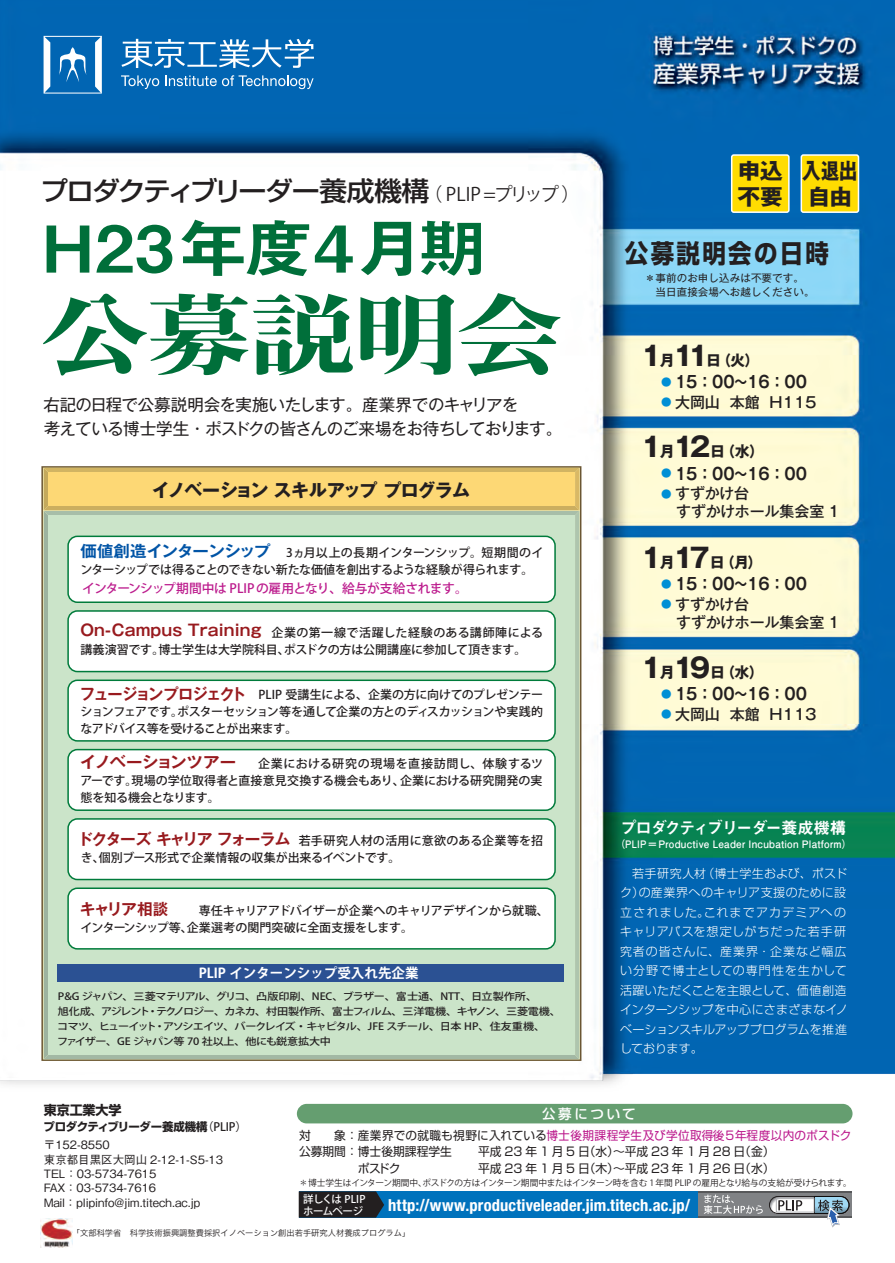
<style>
.page{position:relative;width:895px;height:1263px;background:#fff}
.page>*{position:absolute;margin:0;border:0;box-sizing:border-box;transform-origin:0 0}
.t1{font:89.1px "Midashi Min Pro MA31";letter-spacing:-.03em;color:#006f3a;scale:1.2 1}
.t2{font:64.5px "Midashi Go Pro MB31";color:#006f3a;scale:1.1 1}
.t3{font:500 26.7px "Shin Go Pro";letter-spacing:-.075em;color:#231f20;scale:1.05 1}
.t4{font:700 25.5px "Shin Go Pro";letter-spacing:.1em;color:#231f20;scale:.92 1}
.t5{font:700 21.75px/25.5px "Gothic MB101 Pro";color:#231f20;scale:.83 1}
.t6{font:700 21.75px/25.5px "Gothic MB101 Pro";color:#231f20;scale:1.04 1}
.t7{font:700 18px "Gothic MB101 Pro";letter-spacing:-.035em;color:#231f20}
.t8{font:16.5px/23.7px "Gothic MB101 Pro";letter-spacing:-.045em;color:#231f20}
.t9{font:700 16.5px "Gothic MB101 Pro De";letter-spacing:-.005em;color:#231f20;scale:.9 1}
.t10{font:700 condensed 16.5px "Helvetica Neue";letter-spacing:.01em;color:#fff}
.t11{font:16.5px "Midashi Go Pro MB31";letter-spacing:-.105em;color:#fff}
.t12{font:700 15.6px "Gothic MB101 Pro De";letter-spacing:.01em;color:#981a1e}
.t13{font:700 15.6px "Gothic MB101 Pro De";letter-spacing:-.05em;color:#0154a6;scale:1.05 1}
.t14{font:700 15.6px "Gothic MB101 Pro De";letter-spacing:-.04em;color:#981a1e;scale:1.05 1}
.t15{font:500 15px/18px "Gothic MB101 Pro";letter-spacing:-.005em;color:#231f20}
.t16{font:700 15px "Gothic MB101 Pro";color:#231f20}
.t17{font:700 13.5px "Koz Go Pro";color:#fff}
.t18{font:500 13.5px "Shin Go Pro";letter-spacing:.2em;color:#fff}
.t19{font:700 13.05px "Shin Go Pro";letter-spacing:-.01em;color:#231f20}
.t20{font:500 12.75px "Koz Go Pro";letter-spacing:-.035em;color:#bc1b8d}
.t21{font:500 12px/17.1px "Koz Go Pro";letter-spacing:-.01em;color:#231f20}
.t22{font:300 12px/19.5px "Shin Go Pro";letter-spacing:.035em;color:#fff}
.t23{font:12px/16.5px "Shin Go Pro";color:#231f20}
.t24{font:500 11.55px/14.4px "Gothic BBB Pro";color:#231f20}
.t25{font:700 11.55px "Shin Go Pro";letter-spacing:-.03em;color:#231f20}
.t26{font:10.5px/13.5px "Gothic MB101 Pro";letter-spacing:.01em;color:#231f20}
.t27{font:500 10.5px/12px "Koz Go Pro";letter-spacing:-.065em;color:#fff}
.t28{font:700 10.35px "Futo Go B101 Pro";letter-spacing:.025em;color:#fff}
.t29{font:500 10.05px/15px "Koz Go Pro";letter-spacing:-.055em;color:#231f20;scale:1.11 1}
.t30{font:8.7px "Koz Go Pro";letter-spacing:-.02em;color:#231f20}
.t31{font:8.25px "Hira Kaku Pro W3";color:#231f20}
.s1{font-family:"Koz Go Pro";font-weight:400;font-size:18.45px}
.s2{font-family:"Gothic MB101 Pro De";font-weight:700;font-size:15.6px;color:#981a1e}
.s3{font-size:27px}
.s4{font-size:10.5px;color:#008fd5}
.s5{font-family:"Gothic MB101 Pro De";font-weight:700;font-size:10.5px;color:#008fd5}
.s6{font-family:"Koz Go Pro";font-weight:500}
.s7{color:#bc1b8d}
</style>
<div class="page">
<img style="left:0;top:0;width:895px;height:1085px">
<svg style="left:44px;top:468px;width:535px;height:591px;background:#c5dcbf"></svg>
<div style="left:48px;top:472px;width:527px;height:34px;background:#fdd875"></div>
<div style="left:58px;top:964px;width:506px;height:17px;background:#2b5193"></div>
<img style="left:41px;top:1218px;width:32px;height:30px">
<div style="left:68px;top:611px;width:487px;height:60px;background:#fff;border-radius:9px"></div>
<div style="left:67px;top:610px;width:489px;height:62px;border:2px solid #007b3b;border-radius:9px"></div>
<div style="left:68px;top:888px;width:487px;height:61px;background:#fff;border-radius:9px"></div>
<div style="left:67px;top:887px;width:489px;height:62px;border:2px solid #007b3b;border-radius:9px"></div>
<div style="left:68px;top:750px;width:487px;height:60px;background:#fff;border-radius:9px"></div>
<div style="left:67px;top:749px;width:489px;height:62px;border:2px solid #007b3b;border-radius:9px"></div>
<div style="left:68px;top:680px;width:487px;height:61px;background:#fff;border-radius:9px"></div>
<div style="left:67px;top:679px;width:489px;height:63px;border:2px solid #007b3b;border-radius:9px"></div>
<div style="left:68px;top:819px;width:487px;height:60px;background:#fff;border-radius:9px"></div>
<div style="left:67px;top:818px;width:489px;height:62px;border:2px solid #007b3b;border-radius:9px"></div>
<div style="left:68px;top:536px;width:487px;height:66px;background:#fff;border-radius:9px"></div>
<div style="left:67px;top:536px;width:489px;height:67px;border:2px solid #007b3b;border-radius:9px"></div>
<div style="left:731px;top:155px;width:58px;height:57px;background:#ffdc01;border-radius:2px"></div>
<div style="left:731px;top:154px;width:58px;height:59px;border:2px solid #fff;border-radius:2px"></div>
<div style="left:801px;top:155px;width:57px;height:57px;background:#ffdc01;border-radius:2px"></div>
<div style="left:800px;top:154px;width:59px;height:59px;border:2px solid #fff;border-radius:2px"></div>
<svg style="left:44px;top:36px;width:58px;height:58px"></svg>
<svg style="left:121px;top:39px;width:193px;height:29px"></svg>
<svg style="left:121px;top:75px;width:38px;height:14px"></svg>
<svg style="left:165px;top:75px;width:148px;height:14px;background:#3b88c4"></svg>
<div style="left:299px;top:1191px;width:399px;height:27px;background:#0072bc"></div>
<svg style="left:299px;top:1191px;width:85px;height:26px;background:#202329"></svg>
<div style="left:297px;top:1104px;width:555px;height:19px;background:#659e70;border-radius:10px"></div>
<div style="left:698px;top:1191px;width:153px;height:27px;background:#808285"></div>
<hr style="left:698px;top:1191px;width:153px;height:2px;background:#57585a">
<hr style="left:698px;top:1216px;width:153px;height:2px;background:#57585a">
<svg style="left:769px;top:1196px;width:80px;height:32px"></svg>
<svg style="left:704px;top:1194px;width:58px;height:20px"></svg>
<h3 class="t3" style="left:40px;top:169px;width:516px">プロダクティブリーダー養成機構<span class="s1">（ PLIP =プリップ）</span></h3>
<h2 class="t2" style="left:41px;top:197px;width:407px">H23年度4月期</h2>
<h1 class="t1" style="left:41px;top:266px;width:436px">公募説明会</h1>
<h3 class="t8" style="left:44px;top:391px;width:520px">右記の日程で公募説明会を実施いたします。産業界でのキャリアを<br>考えている博士学生・ポスドクの皆さんのご来場をお待ちしております。</h3>
<h3 class="t7" style="left:152px;top:475px;width:320px">イノベーション スキルアップ プログラム</h3>
<h3 class="t13" style="left:80px;top:538px;width:182px">価値創造インターンシップ</h3>
<p class="t20" style="left:82px;top:580px;width:387px">インターンシップ期間中は PLIPの雇用となり、給与が支給されます。</p>
<p class="t21" style="left:80px;top:544px;width:465px;text-indent:206px">3ヵ月以上の長期インターンシップ。短期間のインターシップでは得ることのできない新たな価値を創出するような経験が得られます。</p>
<h3 class="t12" style="left:80px;top:617px;width:183px">On-Campus Training</h3>
<p class="t21" style="left:80px;top:625px;width:464px;text-indent:191px">企業の第一線で活躍した経験のある講師陣による講義演習です。博士学生は大学院科目、ポスドクの方は公開講座に参加して頂きます。</p>
<p class="t21" style="left:80px;top:687px;width:465px;text-align:justify"><span class="s2">フュージョンプロジェクト</span> PLIP 受講生による、企業の方に向けてのプレゼンテーションフェアです。ポスターセッション等を通して企業の方とのディスカッションや実践的なアドバイス等を受けることが出来ます。</p>
<h3 class="t14" style="left:80px;top:749px;width:150px">イノベーションツアー</h3>
<p class="t21" style="left:80px;top:756px;width:464px;text-align:justify;text-indent:178px">企業における研究の現場を直接訪問し、体験するツアーです。現場の学位取得者と直接意見交換する機会もあり、企業における研究開発の実態を知る機会となります。</p>
<p class="t21" style="left:77px;top:833px;width:467px"><span class="s2">ドクターズ キャリア フォーラム</span> 若手研究人材の活用に意欲のある企業等を招き、個別ブース形式で企業情報の収集が出来るイベントです。</p>
<h3 class="t12" style="left:80px;top:896px;width:90px">キャリア相談</h3>
<p class="t21" style="left:80px;top:903px;width:470px;text-indent:118px">専任キャリアアドバイザーが企業へのキャリアデザインから就職、インターンシップ等、企業選考の関門突破に全面支援をします。</p>
<p class="t17" style="left:199px;top:964px;width:221px">PLIP インターンシップ受入れ先企業</p>
<p class="t29" style="left:57px;top:989px;width:455px">P&amp;G ジャパン、三菱マテリアル、グリコ、凸版印刷、NEC、ブラザー、富士通、NTT、日立製作所、<br>旭化成、アジレント・テクノロジー、カネカ、村田製作所、富士フィルム、三洋電機、キヤノン、三菱電機、コマツ、ヒューイット・アソシエイツ、バークレイズ・キャピタル、JFE スチール、日本 HP、住友重機、<br>ファイザー、GE ジャパン等 70 社以上、他にも鋭意拡大中</p>
<h3 class="t6" style="left:737px;top:156px;width:45px">申込不要</h3>
<h3 class="t5" style="left:802px;top:156px;width:67px">入退出自由</h3>
<h3 class="t4" style="left:625px;top:233px;width:223px">公募説明会の日時</h3>
<p class="t26" style="left:645px;top:270px;width:171px">＊事前のお申し込みは不要です。　当日直接会場へお越しください。</p>
<p class="t16" style="left:641px;top:348px;width:120px"><span class="s3">1</span>月<span class="s3">11</span>日 （火）</p>
<h3 class="t9" style="left:661px;top:368px;width:163px"><span class="s4">●</span> 15：00～16：00</h3>
<p class="t15" style="left:661px;top:391px;width:157px"><span class="s5">●</span> 大岡山 本館 Ｈ115</p>
<p class="t16" style="left:641px;top:439px;width:124px"><span class="s3">1</span>月<span class="s3">12</span>日 （水）</p>
<h3 class="t9" style="left:661px;top:460px;width:163px"><span class="s4">●</span> 15：00～16：00</h3>
<p class="t15" style="left:661px;top:483px;width:180px"><span class="s5">●</span> すずかけ台　<br>　すずかけホール集会室 1</p>
<p class="t16" style="left:641px;top:550px;width:123px"><span class="s3">1</span>月<span class="s3">17</span>日 （月）</p>
<h3 class="t9" style="left:661px;top:570px;width:163px"><span class="s4">●</span> 15：00～16：00</h3>
<p class="t15" style="left:661px;top:593px;width:180px"><span class="s5">●</span> すずかけ台　<br>　すずかけホール集会室 1</p>
<p class="t16" style="left:641px;top:660px;width:124px"><span class="s3">1</span>月<span class="s3">19</span>日 （水）</p>
<h3 class="t9" style="left:661px;top:680px;width:163px"><span class="s4">●</span> 15：00～16：00</h3>
<p class="t15" style="left:661px;top:703px;width:157px"><span class="s5">●</span> 大岡山 本館 Ｈ113</p>
<h3 class="t11" style="left:620px;top:814px;width:228px">プロダクティブリーダー養成機構</h3>
<p class="t28" style="left:615px;top:835px;width:238px">（PLIP＝Productive Leader Incubation Platform）</p>
<p class="t22" style="left:620px;top:862px;width:229px">　若手研究人材（博士学生および、ポスドク）の産業界へのキャリア支援のために設立されました。これまでアカデミアへのキャリアパスを想定しがちだった若手研究者の皆さんに、産業界・企業など幅広い分野で博士としての専門性を生かして活躍いただくことを主眼として、価値創造インターンシップを中心にさまざまなイノベーションスキルアッププログラムを推進しております。</p>
<p class="t19" style="left:44px;top:1100px;width:79px">東京工業大学</p>
<p class="t25" style="left:44px;top:1117px;width:205px">プロダクティブリーダー養成機構<span class="s6">（PLIP）</span></p>
<p class="t24" style="left:44px;top:1136px;width:181px">〒152-8550　<br>東京都目黒区大岡山 2-12-1-S5-13<br>TEL：03-5734-7615<br>FAX：03-5734-7616<br>Mail：plipinfo@jim.titech.ac.jp</p>
<p class="t18" style="left:542px;top:1103px;width:95px">公募について</p>
<p class="t23" style="left:299px;top:1125px;width:554px">対　　象：産業界での就職も視野に入れている<span class="s7">博士後期課程学生及び学位取得後5年程度以内のポスドク</span>公募期間：博士後期課程学生</p>
<p class="t23" style="left:478px;top:1142px;width:298px">平成 23 年 1 月 5 日（水）～平成 23 年 1 月 28 日（金）</p>
<p class="t23" style="left:358px;top:1158px;width:44px">ポスドク</p>
<p class="t23" style="left:478px;top:1158px;width:298px">平成 23 年 1 月 5 日（木）～平成 23 年 1 月 26 日（水）</p>
<p class="t30" style="left:299px;top:1177px;width:554px">＊博士学生はインターン期間中、ポスドクの方はインターン期間中またはインターン時を含む 1年間 PLIP の雇用となり給与の支給が受けられます。</p>
<p class="t27" style="left:303px;top:1193px;width:64px">詳しくは PLIPホームページ</p>
<h3 class="t10" style="left:388px;top:1195px;width:304px">http://www.productiveleader.jim.titech.ac.jp/</h3>
<p class="t31" style="left:72px;top:1225px;width:340px">「文部科学省　科学技術振興調整費採択イノベーション創出若手研究人材養成プログラム」</p>
</div>
